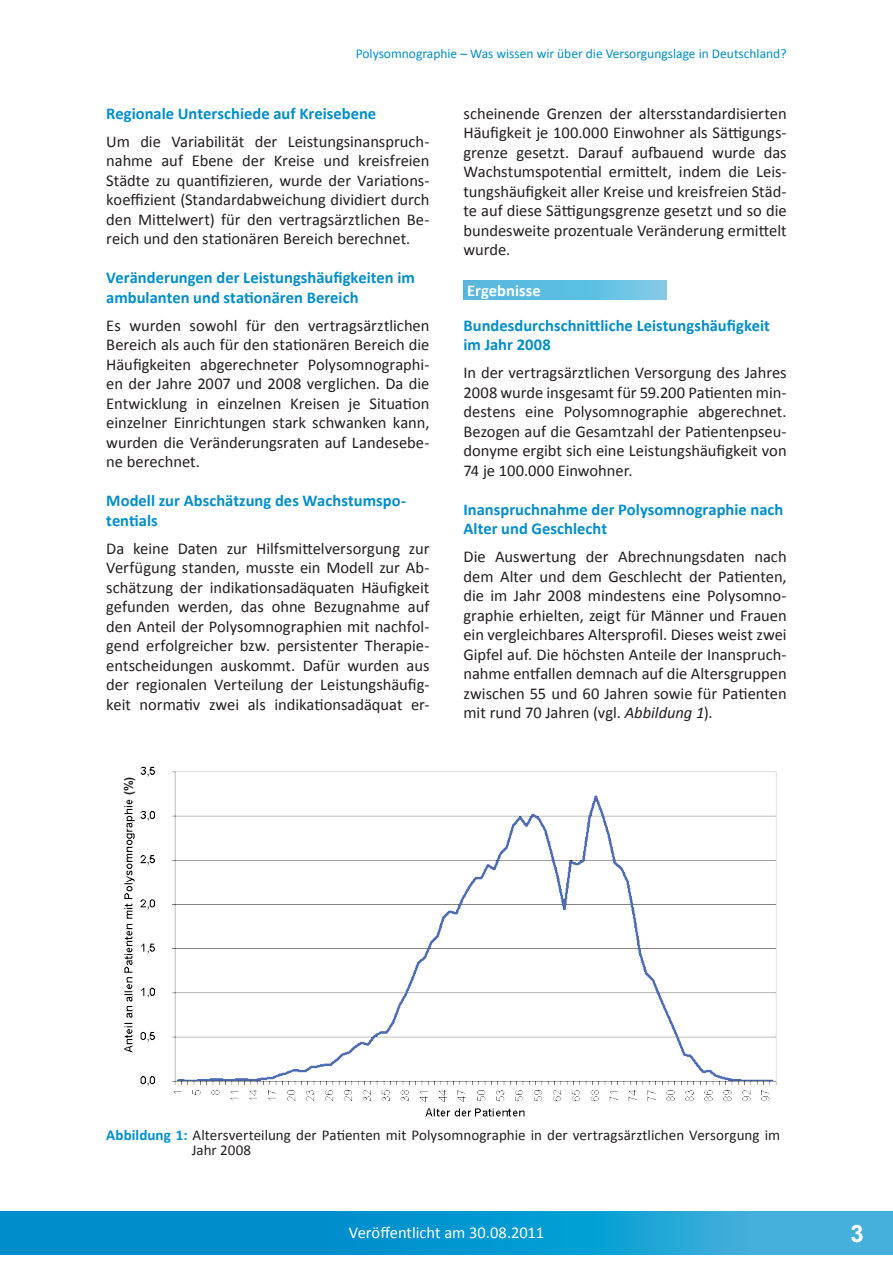
<style>
.page{position:relative;width:893px;height:1263px;background:#fff}
.page>*{position:absolute;margin:0;border:0;box-sizing:border-box;transform-origin:0 0}
.t1{font:700 24px "Arial";color:#fff}
.t2{font:16.5px/19.5px "Calibri";color:#231f20;text-align:justify}
.t3{font:700 16.5px/19.5px "Calibri";color:#008dcb}
.t4{font:16.5px "Calibri";letter-spacing:-.005em;color:#fff}
.t5{font:700 16.5px "Calibri";letter-spacing:.005em;color:#fff}
.t6{font:15px/15px "Calibri";color:#231f20}
.t7{font:13.5px "Calibri";color:#008dcb}
.t8{font:700 12px "Arial";color:#231f20}
.s1{font-style:italic}
.s2{font-weight:700;color:#008dcb}
</style>
<div class="page">
<svg style="left:0;top:1212px;width:893px;height:42px;background:#119ad1"></svg>
<svg style="left:463px;top:281px;width:203px;height:18px;background:#62bfe1"></svg>
<img style="left:124px;top:766px;width:653px;height:351px">
<div style="left:156px;top:765px;width:15px;height:18px;background:#fff"></div>
<div style="left:156px;top:808px;width:15px;height:19px;background:#fff"></div>
<div style="left:156px;top:853px;width:15px;height:18px;background:#fff"></div>
<div style="left:156px;top:897px;width:15px;height:19px;background:#fff"></div>
<div style="left:156px;top:940px;width:15px;height:18px;background:#fff"></div>
<div style="left:156px;top:985px;width:15px;height:18px;background:#fff"></div>
<div style="left:156px;top:1027px;width:15px;height:18px;background:#fff"></div>
<div style="left:156px;top:1069px;width:15px;height:18px;background:#fff"></div>
<p class="t7" style="left:356px;top:45px;width:432px">Polysomnographie – Was wissen wir über die Versorgungslage in Deutschland?</p>
<p class="t3" style="left:106px;top:103px;width:271px">Regionale Unterschiede auf Kreisebene</p>
<p class="t2" style="left:106px;top:132px;width:325px">Um die Variabilität der Leistungsinanspruch&shy;nahme auf Ebene der Kreise und kreisfreien Städte zu quantifizieren, wurde der Variations&shy;koeffizient (Standardabweichung dividiert durch den Mittelwert) für den vertragsärztlichen Be&shy;reich und den stationären Bereich berechnet.</p>
<p class="t3" style="left:106px;top:268px;width:310px">Veränderungen der Leistungshäufigkeiten im ambulanten und stationären Bereich</p>
<p class="t2" style="left:106px;top:316px;width:325px">Es wurden sowohl für den vertragsärztlichen Bereich als auch für den stationären Bereich die Häufigkeiten abgerechneter Polysomnographi&shy;en der Jahre 2007 und 2008 verglichen. Da die Entwicklung in einzelnen Kreisen je Situation einzelner Einrichtungen stark schwanken kann, wurden die Veränderungsraten auf Landesebe&shy;ne berechnet.</p>
<p class="t3" style="left:106px;top:491px;width:301px">Modell zur Abschätzung des Wachstumspo&shy;tentials</p>
<p class="t2" style="left:106px;top:539px;width:325px">Da keine Daten zur Hilfsmittelversorgung zur Verfügung standen, musste ein Modell zur Ab&shy;schätzung der indikationsadäquaten Häufigkeit gefunden werden, das ohne Bezugnahme auf den Anteil der Polysomnographien mit nachfol&shy;gend erfolgreicher bzw. persistenter Therapie&shy;entscheidungen auskommt. Dafür wurden aus der regionalen Verteilung der Leistungshäufig&shy;keit normativ zwei als indikationsadäquat er-</p>
<p class="t8" style="left:121px;top:795px;width:20px;rotate:-90deg">(%)</p>
<p class="t2" style="left:463px;top:104px;width:325px">scheinende Grenzen der altersstandardisierten Häufigkeit je 100.000 Einwohner als Sättigungs&shy;grenze gesetzt. Darauf aufbauend wurde das Wachstumspotential ermittelt, indem die Leis&shy;tungshäufigkeit aller Kreise und kreisfreien Städ&shy;te auf diese Sättigungsgrenze gesetzt und so die bundesweite prozentuale Veränderung ermittelt wurde.</p>
<p class="t5" style="left:467px;top:280px;width:75px">Ergebnisse</p>
<p class="t3" style="left:463px;top:315px;width:308px">Bundesdurchschnittliche Leistungshäufigkeit im Jahr 2008</p>
<p class="t2" style="left:463px;top:363px;width:325px">In der vertragsärztlichen Versorgung des Jahres 2008 wurde insgesamt für 59.200 Patienten min&shy;destens eine Polysomnographie abgerechnet.<br>Bezogen auf die Gesamtzahl der Patientenpseu&shy;donyme ergibt sich eine Leistungshäufigkeit von 74 je 100.000 Einwohner.</p>
<p class="t3" style="left:463px;top:499px;width:321px">Inanspruchnahme der Polysomnographie nach<br>Alter und Geschlecht</p>
<p class="t2" style="left:463px;top:547px;width:325px">Die Auswertung der Abrechnungsdaten nach dem Alter und dem Geschlecht der Patienten, die im Jahr 2008 mindestens eine Polysomno&shy;graphie erhielten, zeigt für Männer und Frauen ein vergleichbares Altersprofil. Dieses weist zwei Gipfel auf. Die höchsten Anteile der Inanspruch&shy;nahme entfallen demnach auf die Altersgruppen zwischen 55 und 60 Jahren sowie für Patienten mit rund 70 Jahren (vgl. <span class="s1">Abbildung 1</span>).</p>
<p class="t6" style="left:192px;top:1128px;width:590px;text-indent:-86px"><span class="s2">Abbildung 1:</span> Altersverteilung der Patienten mit Polysomnographie in der vertragsärztlichen Versorgung im<br>Jahr 2008</p>
<p class="t4" style="left:349px;top:1222px;width:197px">Veröffentlicht am 30.08.2011</p>
<h1 class="t1" style="left:850px;top:1217px;width:15px">3</h1>
</div>
